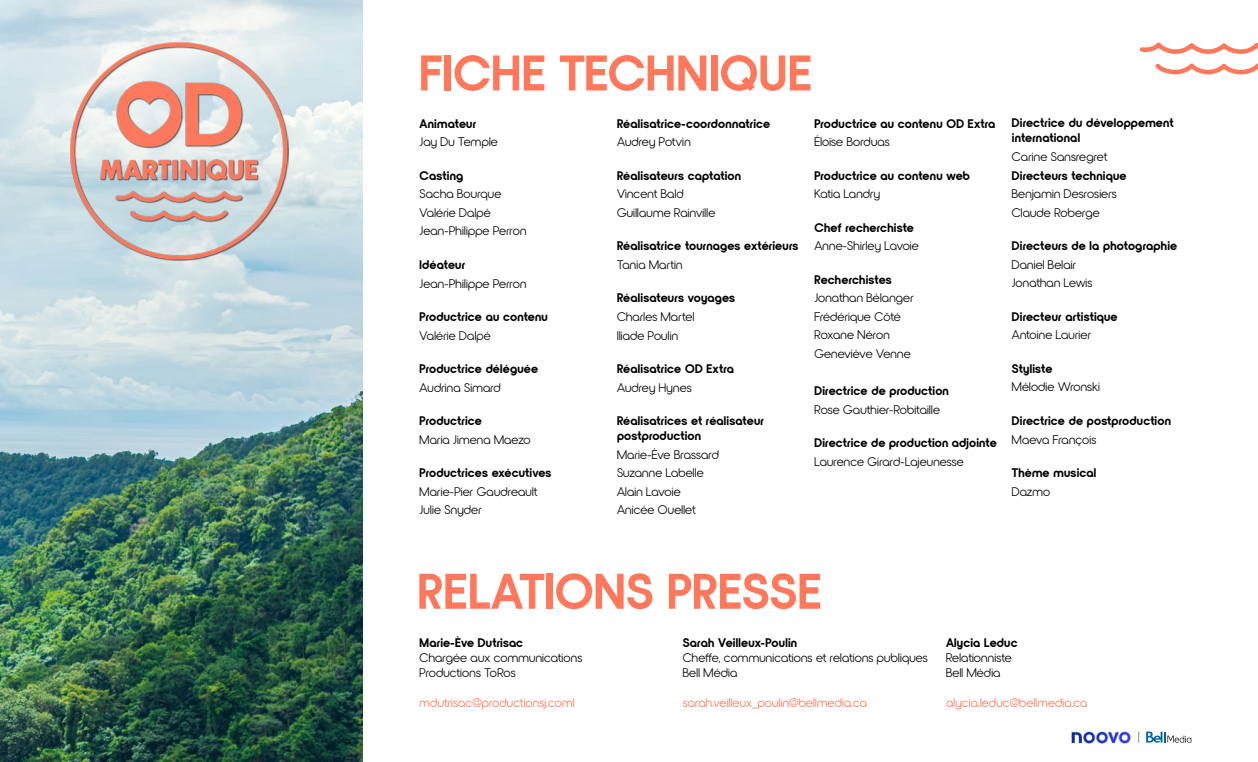
<style>
.page{position:relative;width:1258px;height:762px;background:#fff}
.page>*{position:absolute;margin:0;border:0;box-sizing:border-box;transform-origin:0 0}
.t1{font:700 50px "Nordique Pro";letter-spacing:.015em;color:#ff785c}
.t2{font:12.5px/18.5px "Nordique Pro";letter-spacing:.015em;color:#000}
.t3{font:700 12.5px/15px "Nordique Pro";letter-spacing:.01em;color:#000}
.t4{font:12.5px "Nordique Pro";letter-spacing:.02em;color:#ff785c}
</style>
<div class="page">
<svg style="left:1140px;top:42px;width:118px;height:12px"></svg>
<svg style="left:1155px;top:63px;width:103px;height:12px"></svg>
<img style="left:1071px;top:731px;width:60px;height:13px">
<svg style="left:1146px;top:731px;width:45px;height:12px"></svg>
<svg style="left:1138px;top:731px;width:1px;height:12px"></svg>
<img style="left:0;top:0;width:363px;height:762px">
<img style="left:71px;top:43px;width:217px;height:217px">
<h1 class="t1" style="left:420px;top:44px;width:394px">FICHE TECHNIQUE</h1>
<p class="t3" style="left:420px;top:116px;width:58px">Animateur</p>
<p class="t2" style="left:420px;top:133px;width:80px">Jay Du Temple</p>
<p class="t3" style="left:420px;top:168px;width:45px">Casting</p>
<p class="t2" style="left:420px;top:185px;width:108px">Sacha Bourque<br>Valérie Dalpé<br>Jean-Philippe Perron</p>
<p class="t3" style="left:420px;top:257px;width:47px">Idéateur</p>
<p class="t2" style="left:420px;top:274px;width:108px">Jean-Philippe Perron</p>
<p class="t3" style="left:420px;top:309px;width:130px">Productrice au contenu</p>
<p class="t2" style="left:420px;top:326px;width:73px">Valérie Dalpé</p>
<p class="t3" style="left:420px;top:361px;width:120px">Productrice déléguée</p>
<p class="t2" style="left:420px;top:378px;width:83px">Audrina Simard</p>
<p class="t3" style="left:420px;top:413px;width:64px">Productrice</p>
<p class="t2" style="left:420px;top:430px;width:113px">Maria Jimena Maezo</p>
<p class="t3" style="left:420px;top:465px;width:133px">Productrices exécutives</p>
<p class="t2" style="left:420px;top:482px;width:119px">Marie-Pier Gaudreault<br>Julie Snyder</p>
<p class="t3" style="left:617px;top:116px;width:155px">Réalisatrice-coordonnatrice</p>
<p class="t2" style="left:617px;top:133px;width:75px">Audrey Potvin</p>
<p class="t3" style="left:617px;top:168px;width:126px">Réalisateurs captation</p>
<p class="t2" style="left:617px;top:185px;width:100px">Vincent Bald<br>Guillaume Rainville</p>
<p class="t3" style="left:617px;top:238px;width:183px">Réalisatrice tournages extérieurs</p>
<p class="t2" style="left:617px;top:255px;width:67px">Tania Martin</p>
<p class="t3" style="left:617px;top:291px;width:120px">Réalisateurs voyages</p>
<p class="t2" style="left:617px;top:307px;width:79px">Charles Martel<br>Iliade Poulin</p>
<p class="t3" style="left:617px;top:361px;width:118px">Réalisatrice OD Extra</p>
<p class="t2" style="left:617px;top:378px;width:76px">Audrey Hynes</p>
<p class="t3" style="left:617px;top:413px;width:149px">Réalisatrices et réalisateur postproduction</p>
<p class="t2" style="left:617px;top:445px;width:103px">Marie-Ève Brassard<br>Suzanne Labelle<br>Alain Lavoie<br>Anicée Ouellet</p>
<p class="t3" style="left:814px;top:116px;width:182px">Productrice au contenu OD Extra</p>
<p class="t2" style="left:814px;top:132px;width:77px">Éloïse Borduas</p>
<p class="t3" style="left:814px;top:168px;width:157px">Productrice au contenu web</p>
<p class="t2" style="left:814px;top:185px;width:67px">Katia Landry</p>
<p class="t3" style="left:814px;top:220px;width:101px">Chef recherchiste</p>
<p class="t2" style="left:814px;top:237px;width:106px">Anne-Shirley Lavoie</p>
<p class="t3" style="left:814px;top:272px;width:79px">Recherchistes</p>
<p class="t2" style="left:814px;top:289px;width:101px">Jonathan Bélanger<br>Frédérique Côté<br>Roxane Néron<br>Geneviève Venne</p>
<p class="t3" style="left:814px;top:383px;width:136px">Directrice de production</p>
<p class="t2" style="left:814px;top:400px;width:127px">Rose Gauthier-Robitaille</p>
<p class="t3" style="left:814px;top:435px;width:184px">Directrice de production adjointe</p>
<p class="t2" style="left:814px;top:452px;width:151px">Laurence Girard-Lajeunesse</p>
<p class="t3" style="left:1012px;top:116px;width:163px">Directrice du développement international</p>
<p class="t2" style="left:1012px;top:147px;width:97px">Carine Sansregret</p>
<p class="t3" style="left:1012px;top:168px;width:116px">Directeurs technique</p>
<p class="t2" style="left:1012px;top:184px;width:106px">Benjamin Desrosiers<br>Claude Roberge</p>
<p class="t3" style="left:1012px;top:238px;width:167px">Directeurs de la photographie</p>
<p class="t2" style="left:1012px;top:255px;width:82px">Daniel Belair<br>Jonathan Lewis</p>
<p class="t3" style="left:1012px;top:309px;width:107px">Directeur artistique</p>
<p class="t2" style="left:1012px;top:326px;width:81px">Antoine Laurier</p>
<p class="t3" style="left:1012px;top:361px;width:42px">Styliste</p>
<p class="t2" style="left:1012px;top:378px;width:90px">Mélodie Wronski</p>
<p class="t3" style="left:1012px;top:413px;width:161px">Directrice de postproduction</p>
<p class="t2" style="left:1012px;top:430px;width:86px">Maeva François</p>
<p class="t3" style="left:1012px;top:465px;width:86px">Thème musical</p>
<p class="t2" style="left:1012px;top:482px;width:40px">Dazmo</p>
<h1 class="t1" style="left:418px;top:562px;width:405px">RELATIONS PRESSE</h1>
<p class="t3" style="left:420px;top:635px;width:105px">Marie-Ève Dutrisac</p>
<p class="t2" style="left:420px;top:650px;width:164px;line-height:15px">Chargée aux communications<br>Productions ToRos</p>
<p class="t4" style="left:420px;top:695px;width:156px">mdutrisac@productionsj.coml</p>
<p class="t3" style="left:683px;top:635px;width:116px">Sarah Veilleux-Poulin</p>
<p class="t2" style="left:683px;top:650px;width:247px;line-height:15px">Cheffe, communications et relations publiques<br>Bell Média</p>
<p class="t4" style="left:683px;top:695px;width:186px">sarah.veilleux_poulin@bellmedia.ca</p>
<p class="t3" style="left:946px;top:635px;width:73px">Alycia Leduc</p>
<p class="t2" style="left:946px;top:650px;width:67px;line-height:15px">Relationniste<br>Bell Média</p>
<p class="t4" style="left:946px;top:695px;width:143px">alycia.leduc@bellmedia.ca</p>
</div>
